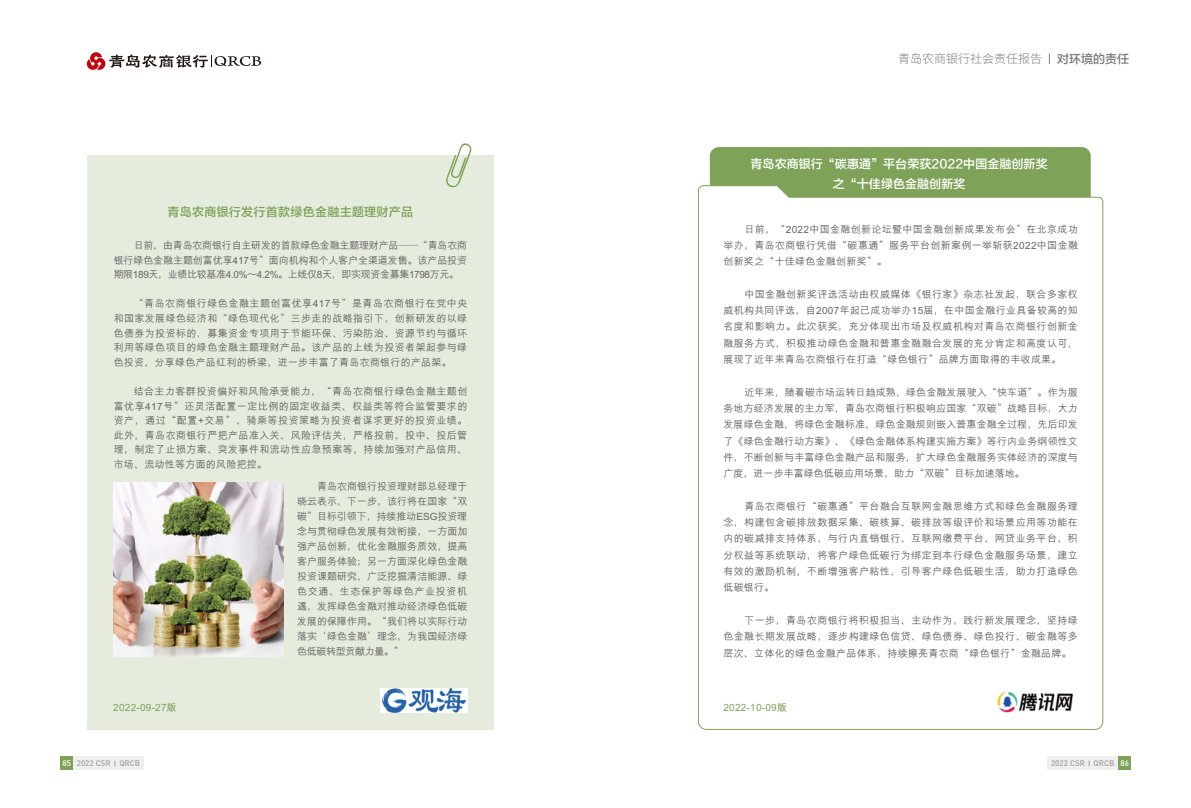
<style>
.page{position:relative;width:1191px;height:808px;background:#fff}
.page>*{position:absolute;margin:0;border:0;box-sizing:border-box;transform-origin:0 0}
.t1{font:12px/20.2px "FZLTZHJW GB1 0";letter-spacing:.005em;color:#fff;text-align:center}
.t2{font:12px "FZLTZHJW GB1 0";letter-spacing:.025em;color:#7ea358}
.t3{font:300 12px "Source Han Sans CN";color:#7d7d7d}
.t4{font:12px "FZLTZHJW GB1 0";color:#7d7d7d}
.t5{font:500 10px/16.3px "M Hei PRC";letter-spacing:.025em;color:#656464;text-align:justify}
.t6{font:700 10px "M Hei PRC";letter-spacing:.025em;color:#7ea358}
.t7{font:500 8px "DIN";color:#9fa0a0}
.s1{color:#fff}
</style>
<div class="page">
<div style="left:87px;top:155px;width:406px;height:575px;background:#e5ecde"></div>
<svg style="left:87px;top:52px;width:174px;height:18px"></svg>
<svg style="left:446px;top:143px;width:26px;height:45px"></svg>
<div style="left:710px;top:147px;width:380px;height:57px;background:#7ea358;border-radius:9px"></div>
<svg style="left:698px;top:185px;width:405px;height:545px"></svg>
<div style="left:60px;top:757px;width:13px;height:13px;background:#7ea358"></div>
<div style="left:73px;top:757px;width:71px;height:13px;background:#efefef"></div>
<div style="left:1117px;top:757px;width:14px;height:13px;background:#7ea358"></div>
<div style="left:1047px;top:757px;width:70px;height:13px;background:#efefef"></div>
<img style="left:114px;top:483px;width:170px;height:173px">
<img style="left:380px;top:689px;width:87px;height:24px">
<img style="left:993px;top:687px;width:84px;height:29px">
<p class="t2" style="left:167px;top:206px;width:247px">青岛农商银行发行首款绿色金融主题理财产品</p>
<p class="t5" style="left:114px;top:238px;width:355px;line-height:14.6px;text-indent:20px">日前，由青岛农商银行自主研发的首款绿色金融主题理财产品——“青岛农商银行绿色金融主题创富优享417号”面向机构和个人客户全渠道发售。该产品投资期限189天，业绩比较基准4.0%～4.2%。上线仅8天，即实现资金募集1798万元。</p>
<p class="t5" style="left:114px;top:297px;width:355px;line-height:14.6px;text-indent:20px">“青岛农商银行绿色金融主题创富优享417号”是青岛农商银行在党中央和国家发展绿色经济和“绿色现代化”三步走的战略指引下，创新研发的以绿色债券为投资标的，募集资金专项用于节能环保、污染防治、资源节约与循环利用等绿色项目的绿色金融主题理财产品。该产品的上线为投资者架起参与绿色投资、分享绿色产品红利的桥梁，进一步丰富了青岛农商银行的产品架。</p>
<p class="t5" style="left:114px;top:384px;width:355px;line-height:14.6px;text-indent:20px">结合主力客群投资偏好和风险承受能力，“青岛农商银行绿色金融主题创富优享417号”还灵活配置一定比例的固定收益类、权益类等符合监管要求的资产，通过“配置+交易”、骑乘等投资策略为投资者谋求更好的投资业绩。此外，青岛农商银行严把产品准入关、风险评估关，严格投前、投中、投后管理，制定了止损方案、突发事件和流动性应急预案等，持续加强对产品信用、市场、流动性等方面的风险把控。</p>
<p class="t5" style="left:297px;top:479px;width:172px;line-height:15px;text-indent:20px">青岛农商银行投资理财部总经理于晓云表示，下一步，该行将在国家“双碳”目标引领下，持续推动ESG投资理念与贯彻绿色发展有效衔接，一方面加强产品创新，优化金融服务质效，提高客户服务体验；另一方面深化绿色金融投资课题研究，广泛挖掘清洁能源、绿色交通、生态保护等绿色产业投资机遇，发挥绿色金融对推动经济绿色低碳发展的保障作用。“我们将以实际行动落实‘绿色金融’理念，为我国经济绿色低碳转型贡献力量。”</p>
<p class="t3" style="left:898px;top:52px;width:146px">青岛农商银行社会责任报告</p>
<p class="t4" style="left:1057px;top:52px;width:73px">对环境的责任</p>
<p class="t1" style="left:750px;top:154px;width:299px">青岛农商银行“碳惠通”平台荣获2022中国金融创新奖之“十佳绿色金融创新奖</p>
<p class="t5" style="left:723px;top:221px;width:356px;text-indent:21px">日前，“2022中国金融创新论坛暨中国金融创新成果发布会”在北京成功举办，青岛农商银行凭借“碳惠通”服务平台创新案例一举斩获2022中国金融创新奖之“十佳绿色金融创新奖”。</p>
<p class="t5" style="left:723px;top:286px;width:356px;text-indent:21px">中国金融创新奖评选活动由权威媒体《银行家》杂志社发起，联合多家权威机构共同评选，自2007年起已成功举办15届，在中国金融行业具备较高的知名度和影响力。此次获奖，充分体现出市场及权威机构对青岛农商银行创新金融服务方式，积极推动绿色金融和普惠金融融合发展的充分肯定和高度认可，展现了近年来青岛农商银行在打造“绿色银行”品牌方面取得的丰收成果。</p>
<p class="t5" style="left:723px;top:384px;width:356px;text-indent:21px">近年来，随着碳市场运转日趋成熟，绿色金融发展驶入“快车道”。作为服务地方经济发展的主力军，青岛农商银行积极响应国家“双碳”战略目标，大力发展绿色金融，将绿色金融标准、绿色金融规则嵌入普惠金融全过程，先后印发了《绿色金融行动方案》、《绿色金融体系构建实施方案》等行内业务纲领性文件，不断创新与丰富绿色金融产品和服务，扩大绿色金融服务实体经济的深度与广度，进一步丰富绿色低碳应用场景，助力“双碳”目标加速落地。</p>
<p class="t5" style="left:723px;top:498px;width:356px;text-indent:21px">青岛农商银行“碳惠通”平台融合互联网金融思维方式和绿色金融服务理念，构建包含碳排放数据采集、碳核算、碳排放等级评价和场景应用等功能在内的碳减排支持体系，与行内直销银行、互联网缴费平台、网贷业务平台、积分权益等系统联动，将客户绿色低碳行为绑定到本行绿色金融服务场景，建立有效的激励机制，不断增强客户粘性，引导客户绿色低碳生活，助力打造绿色低碳银行。</p>
<p class="t5" style="left:723px;top:612px;width:356px;text-indent:21px">下一步，青岛农商银行将积极担当、主动作为，践行新发展理念，坚持绿色金融长期发展战略，逐步构建绿色信贷、绿色债券、绿色投行、碳金融等多层次、立体化的绿色金融产品体系，持续擦亮青农商“绿色银行”金融品牌。</p>
<p class="t6" style="left:113px;top:702px;width:65px">2022-09-27版</p>
<p class="t6" style="left:723px;top:702px;width:65px">2022-10-09版</p>
<p class="t7" style="left:63px;top:758px;width:79px"><span class="s1">85</span> 2022 CSR QRCB</p>
<p class="t7" style="left:1051px;top:758px;width:80px">2022 CSR QRCB <span class="s1">86</span></p>
</div>
